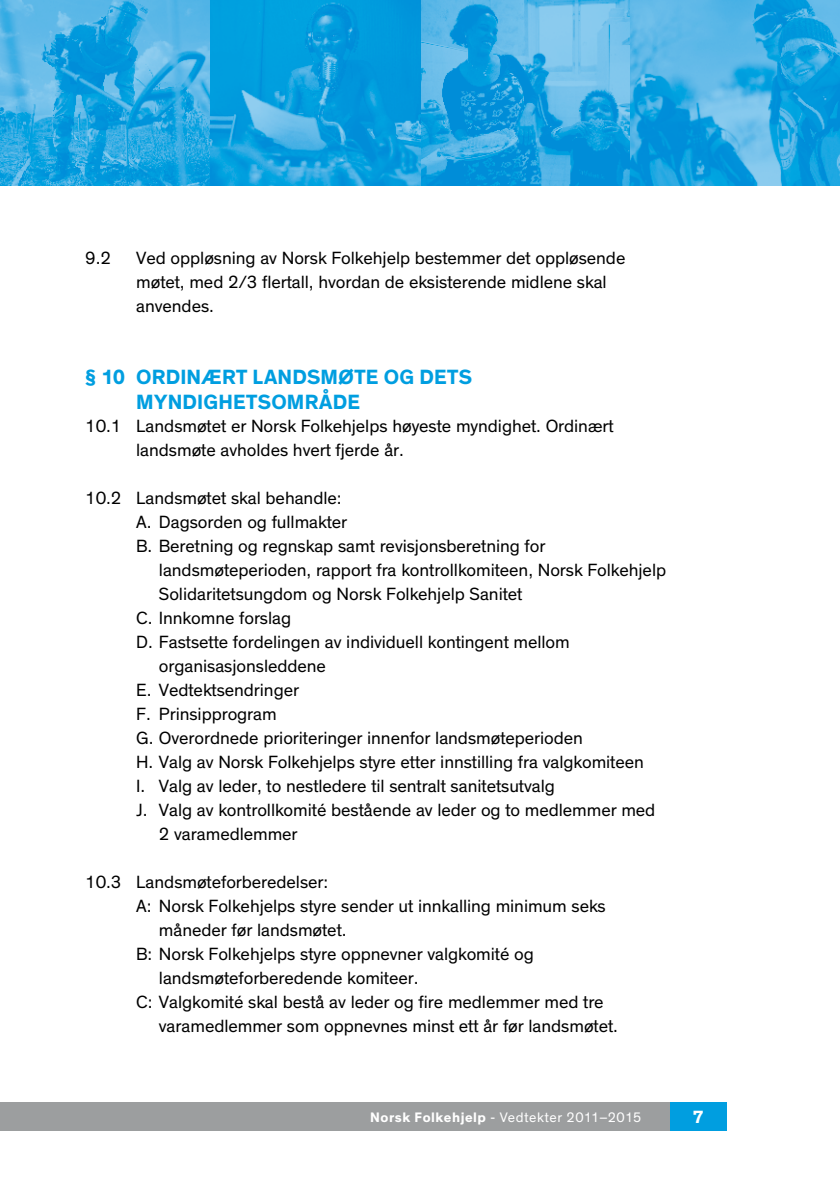
<style>
.page{position:relative;width:840px;height:1191px;background:#fff}
.page>*{position:absolute;margin:0;border:0;box-sizing:border-box;transform-origin:0 0}
.t1{font:700 21px "Theinhardt";letter-spacing:.01em;color:#009ee0}
.t2{font:18px/24px "Theinhardt";letter-spacing:-.005em;color:#000}
.t3{font:700 18px "Theinhardt";color:#fff}
.t4{font:14px "Theinhardt";letter-spacing:.035em;color:#fff}
.s1{font-weight:700}
</style>
<div class="page">
<div style="left:0;top:1102px;width:726px;height:28px;background:#9c9e9f"></div>
<svg style="left:0;top:0;width:210px;height:185px"></svg>
<svg style="left:629px;top:0;width:210px;height:185px"></svg>
<svg style="left:420px;top:0;width:209px;height:185px"></svg>
<svg style="left:210px;top:0;width:210px;height:185px;fill:#009ede"></svg>
<div style="left:669px;top:1102px;width:57px;height:28px;background:#009ee0"></div>
<p class="t2" style="left:85px;top:246px;width:27px">9.2</p>
<p class="t2" style="left:136px;top:246px;width:490px">Ved oppløsning av Norsk Folkehjelp bestemmer det oppløsende møtet, med 2/3 flertall, hvordan de eksisterende midlene skal anvendes.</p>
<p class="t1" style="left:85px;top:364px;width:348px">§ 10 ORDINÆRT LANDSMØTE OG DET</p>
<p class="t1" style="left:458px;top:364px;width:15px">S</p>
<p class="t1" style="left:136px;top:389px;width:210px">MYNDIGHETSOMRÅDE</p>
<p class="t2" style="left:136px;top:414px;width:478px;text-indent:-51px">10.1 Landsmøtet er Norsk Folkehjelps høyeste myndighet. Ordinært landsmøte avholdes hvert fjerde år.</p>
<p class="t2" style="left:85px;top:486px;width:258px">10.2 Landsmøtet skal behandle:</p>
<p class="t2" style="left:136px;top:510px;width:212px">A. Dagsorden og fullmakter</p>
<p class="t2" style="left:136px;top:534px;width:410px">B. Beretning og regnskap samt revisjonsberetning for</p>
<p class="t2" style="left:159px;top:558px;width:508px">landsmøteperioden, rapport fra kontrollkomiteen, Norsk Folkehjelp</p>
<p class="t2" style="left:159px;top:582px;width:365px">Solidaritetsungdom og Norsk Folkehjelp Sanitet</p>
<p class="t2" style="left:136px;top:606px;width:156px">C. Innkomne forslag</p>
<p class="t2" style="left:136px;top:630px;width:435px">D. Fastsette fordelingen av individuell kontingent mellom</p>
<p class="t2" style="left:159px;top:654px;width:168px">organisasjonsleddene</p>
<p class="t2" style="left:136px;top:678px;width:164px">E. Vedtektsendringer</p>
<p class="t2" style="left:136px;top:702px;width:142px">F. Prinsipprogram</p>
<p class="t2" style="left:136px;top:726px;width:448px">G. Overordnede prioriteringer innenfor landsmøteperioden</p>
<p class="t2" style="left:136px;top:750px;width:509px">H. Valg av Norsk Folkehjelps styre etter innstilling fra valgkomiteen</p>
<p class="t2" style="left:136px;top:774px;width:420px">I. Valg av leder, to nestledere til sentralt sanitetsutvalg</p>
<p class="t2" style="left:136px;top:798px;width:520px">J. Valg av kontrollkomité bestående av leder og to medlemmer med</p>
<p class="t2" style="left:159px;top:822px;width:140px">2 varamedlemmer</p>
<p class="t2" style="left:85px;top:870px;width:244px">10.3 Landsmøteforberedelser:</p>
<p class="t2" style="left:136px;top:894px;width:471px">A: Norsk Folkehjelps styre sender ut innkalling minimum seks</p>
<p class="t2" style="left:159px;top:918px;width:189px">måneder før landsmøtet.</p>
<p class="t2" style="left:136px;top:942px;width:399px">B: Norsk Folkehjelps styre oppnevner valgkomité og</p>
<p class="t2" style="left:159px;top:966px;width:261px">landsmøteforberedende komiteer.</p>
<p class="t2" style="left:136px;top:990px;width:468px">C: Valgkomité skal bestå av leder og fire medlemmer med tre</p>
<p class="t2" style="left:159px;top:1014px;width:460px">varamedlemmer som oppnevnes minst ett år før landsmøtet.</p>
<p class="t4" style="left:370px;top:1108px;width:272px"><span class="s1">Norsk Folkehjelp</span> - Vedtekter 2011–2015</p>
<p class="t3" style="left:692px;top:1106px;width:12px">7</p>
</div>
